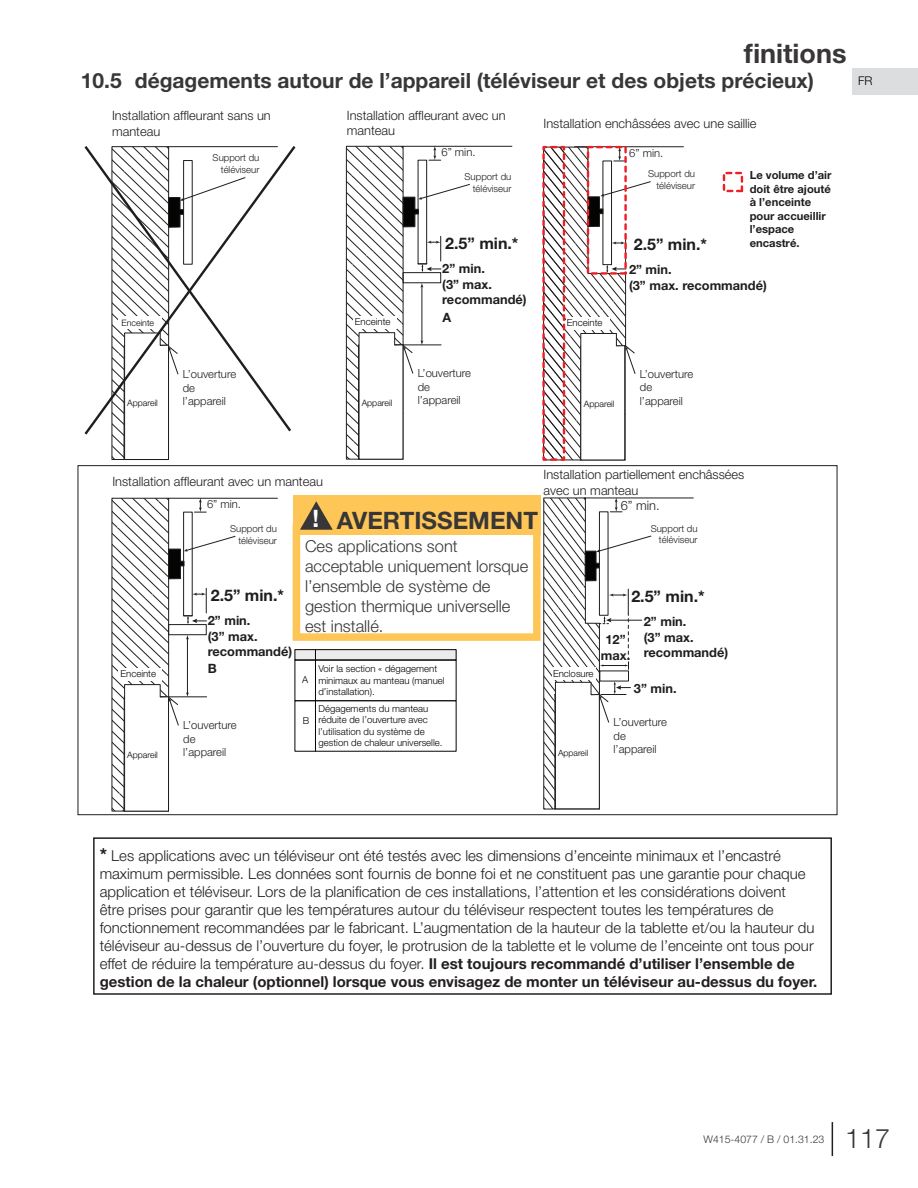
<style>
.page{position:relative;width:918px;height:1188px;background:#fff}
.page>*{position:absolute;margin:0;border:0;box-sizing:border-box;transform-origin:0 0}
.t1{font:700 27px "Helvetica Neue";color:#393637}
.t2{font:300 27px "Helvetica Neue";color:#393637}
.t3{font:700 24px "Helvetica Neue";color:#393637}
.t4{font:700 21px "Helvetica Neue";color:#393637}
.t5{font:300 16.5px/19.8px "Helvetica Neue";color:#393637}
.t6{font:700 16.05px "Helvetica Neue";color:#201d1e}
.t7{font:300 15px/18px "Helvetica Neue";color:#231f20}
.t8{font:300 12.75px/15.5px "Helvetica Neue";color:#201d1e}
.t9{font:700 12.75px/15.5px "Helvetica Neue";color:#201d1e}
.t10{font:300 12px "Helvetica Neue";color:#000}
.t11{font:300 11.25px/13.5px "Helvetica Neue";color:#201d1e}
.t12{font:700 11.25px/13.5px "Helvetica Neue";color:#201d1e}
.t13{font:300 10.5px "Helvetica Neue";color:#393637}
.t14{font:300 9.6px/11.6px "Helvetica Neue";color:#040503}
.t15{font:300 9.6px/11.6px "Helvetica Neue";color:#201d1e;text-align:right}
.t16{font:300 8.85px "Helvetica Neue";color:#040503}
.t17{font:300 8.7px "Helvetica Neue";color:#040503}
.s1{color:#fff}
.s2{font-weight:700;font-size:18px}
.s3{font-weight:700}
</style>
<div class="page">
<hr style="left:832px;top:1122px;width:1px;height:34px;background:#231f20">
<div style="left:853px;top:68px;width:65px;height:26px;background:#dcdddf"></div>
<div style="left:93px;top:837px;width:739px;height:158px;border:2px solid #231f20"></div>
<hr style="left:403px;top:146px;width:109px;height:1px;background:#201d1e">
<hr style="left:575px;top:146px;width:108px;height:1px;background:#201d1e">
<svg style="left:84px;top:146px;width:212px;height:289px"></svg>
<div style="left:723px;top:172px;width:20px;height:20px;border:2px dashed #ed1f26"></div>
<hr style="left:584px;top:498px;width:109px;height:1px;background:#201d1e">
<div style="left:295px;top:650px;width:161px;height:10px;background:#ebebeb"></div>
<div style="left:295px;top:660px;width:161px;height:41px;border:1px solid #040503"></div>
<hr style="left:315px;top:660px;width:1px;height:41px;background:#040503">
<hr style="left:315px;top:701px;width:1px;height:50px;background:#040503">
<svg style="left:111px;top:146px;width:135px;height:314px"></svg>
<svg style="left:346px;top:146px;width:124px;height:314px"></svg>
<svg style="left:542px;top:145px;width:109px;height:316px"></svg>
<svg style="left:543px;top:497px;width:109px;height:313px"></svg>
<hr style="left:169px;top:498px;width:108px;height:1px;background:#201d1e">
<svg style="left:111px;top:498px;width:125px;height:314px"></svg>
<div style="left:293px;top:523px;width:248px;height:118px;border:8px solid #fec657"></div>
<div style="left:293px;top:496px;width:248px;height:39px;background:#fec657"></div>
<svg style="left:300px;top:501px;width:33px;height:29px"></svg>
<h1 class="t1" style="left:744px;top:33px;width:104px">finitions</h1>
<h3 class="t4" style="left:81px;top:64px;width:735px">10.5 dégagements autour de l’appareil (téléviseur et des objets précieux)</h3>
<p class="t10" style="left:858px;top:71px;width:16px">FR</p>
<p class="t8" style="left:112px;top:107px;width:160px">Installation affleurant sans un manteau</p>
<p class="t8" style="left:347px;top:107px;width:160px">Installation affleurant avec un manteau</p>
<p class="t8" style="left:544px;top:115px;width:214px">Installation enchâssées avec une saillie</p>
<p class="t15" style="left:213px;top:151px;width:48px">Support du téléviseur</p>
<p class="t11" style="left:441px;top:145px;width:36px">6” min.</p>
<p class="t11" style="left:629px;top:146px;width:36px">6” min.</p>
<p class="t15" style="left:465px;top:171px;width:48px">Support du téléviseur</p>
<p class="t15" style="left:648px;top:168px;width:48px">Support du téléviseur</p>
<p class="t12" style="left:750px;top:169px;width:83px">Le volume d’air doit être ajouté à l’enceinte pour accueillir l’espace encastré.</p>
<p class="t6" style="left:445px;top:231px;width:75px">2.5” min.*</p>
<p class="t9" style="left:442px;top:262px;width:86px">2” min.<br>(3” max. recommandé)</p>
<p class="t6" style="left:634px;top:231px;width:75px">2.5” min.*</p>
<p class="t9" style="left:629px;top:262px;width:139px">2” min.<br>(3” max. recommandé)</p>
<p class="t16" style="left:122px;top:316px;width:34px">Enceinte</p>
<p class="t9" style="left:443px;top:310px;width:10px">A</p>
<p class="t14" style="left:355px;top:315px;width:37px">Enceinte</p>
<p class="t14" style="left:567px;top:316px;width:37px">Enceinte</p>
<p class="t11" style="left:183px;top:367px;width:55px">L’ouverture de l’appareil</p>
<p class="t11" style="left:418px;top:366px;width:55px">L’ouverture de l’appareil</p>
<p class="t11" style="left:640px;top:366px;width:55px">L’ouverture de l’appareil</p>
<p class="t16" style="left:127px;top:396px;width:32px">Appareil</p>
<p class="t16" style="left:362px;top:396px;width:32px">Appareil</p>
<p class="t16" style="left:584px;top:397px;width:32px">Appareil</p>
<p class="t8" style="left:112px;top:473px;width:212px">Installation affleurant avec un manteau</p>
<p class="t8" style="left:544px;top:466px;width:202px">Installation partiellement enchâssées avec un manteau</p>
<p class="t14" style="left:121px;top:667px;width:37px">Enceinte</p>
<p class="t16" style="left:127px;top:748px;width:32px">Appareil</p>
<p class="t11" style="left:207px;top:497px;width:36px">6” min.</p>
<p class="t15" style="left:230px;top:523px;width:48px">Support du téléviseur</p>
<p class="t6" style="left:211px;top:583px;width:75px">2.5” min.*</p>
<p class="t9" style="left:208px;top:613px;width:86px">2” min.<br>(3” max. recommandé)</p>
<h2 class="t3" style="left:313px;top:502px;width:227px"><span class="s1">!</span> AVERTISSEMENT</h2>
<p class="t5" style="left:305px;top:536px;width:225px">Ces applications sont acceptable uniquement lorsque l’ensemble de système de gestion thermique universelle est installé.</p>
<p class="t8" style="left:621px;top:497px;width:40px">6” min.</p>
<p class="t15" style="left:651px;top:522px;width:48px">Support du téléviseur</p>
<p class="t6" style="left:631px;top:584px;width:75px">2.5” min.*</p>
<p class="t9" style="left:644px;top:614px;width:86px">2” min.<br>(3” max. recommandé)</p>
<p class="t9" style="left:601px;top:632px;width:31px;text-align:center">12” max.</p>
<p class="t9" style="left:208px;top:662px;width:11px">B</p>
<p class="t11" style="left:183px;top:718px;width:55px">L’ouverture de l’appareil</p>
<p class="t14" style="left:302px;top:673px;width:8px">A</p>
<p class="t14" style="left:318px;top:663px;width:128px">Voir la section « dégagement minimaux au manteau (manuel d’installation).</p>
<p class="t14" style="left:302px;top:714px;width:8px">B</p>
<p class="t14" style="left:318px;top:702px;width:126px">Dégagements du manteau réduite de l’ouverture avec l’utilisation du système de gestion de chaleur universelle.</p>
<p class="t14" style="left:553px;top:667px;width:42px">Enclosure</p>
<p class="t17" style="left:558px;top:746px;width:32px">Appareil</p>
<p class="t9" style="left:634px;top:681px;width:44px">3” min.</p>
<p class="t11" style="left:614px;top:715px;width:55px">L’ouverture de l’appareil</p>
<p class="t7" style="left:100px;top:846px;width:719px"><span class="s2">*</span> Les applications avec un téléviseur ont été testés avec les dimensions d’enceinte minimaux et l’encastré maximum permissible. Les données sont fournis de bonne foi et ne constituent pas une garantie pour chaque application et téléviseur. Lors de la planification de ces installations, l’attention et les considérations doivent<br>être prises pour garantir que les températures autour du téléviseur respectent toutes les températures de fonctionnement recommandées par le fabricant. L’augmentation de la hauteur de la tablette et/ou la hauteur du téléviseur au-dessus de l’ouverture du foyer, le protrusion de la tablette et le volume de l’enceinte ont tous pour effet de réduire la température au-dessus du foyer. <span class="s3">Il est toujours recommandé d’utiliser l’ensemble de gestion de la chaleur (optionnel) lorsque vous envisagez de monter un téléviseur au-dessus du foyer.</span></p>
<p class="t13" style="left:704px;top:1131px;width:122px">W415-4077 / B / 01.31.23</p>
<h1 class="t2" style="left:845px;top:1116px;width:47px">117</h1>
</div>
